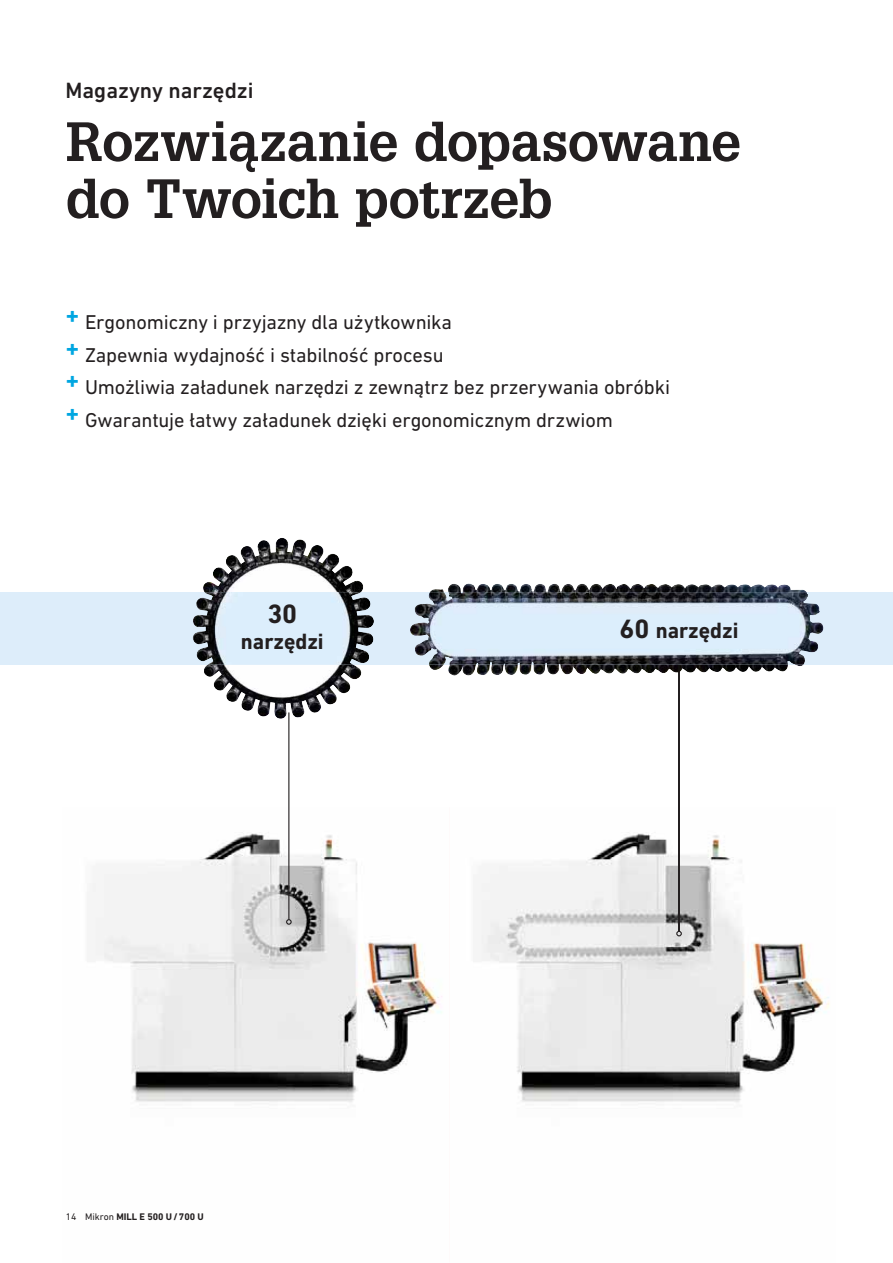
<style>
.page{position:relative;width:893px;height:1263px;background:#fff}
.page>*{position:absolute;margin:0;border:0;box-sizing:border-box;transform-origin:0 0}
.t1{font:700 54px/57px "Glypha LT Pro";letter-spacing:-.01em;color:#231f20}
.t2{font:700 27px "DIN Next W1 G";color:#231f20}
.t3{font:700 22.5px "DIN Next W1 G";color:#231f20;scale:.96 1}
.t4{font:500 22.5px "DIN Next W1 G";color:#231f20}
.t5{font:20.4px/32.5px "DIN Next W1 G";letter-spacing:-.005em;color:#231f20}
.t6{font:700 9.75px "DIN Next W1 G";color:#231f20}
.s1{font-weight:400}
.s2{font-size:27px}
</style>
<div class="page">
<img style="left:92px;top:807px;width:738px;height:295px">
<img style="left:449px;top:807px;width:1px;height:295px">
<hr style="left:288px;top:712px;width:1px;height:208px;background:#231f20">
<svg style="left:286px;top:919px;width:6px;height:6px"></svg>
<hr style="left:678px;top:665px;width:2px;height:266px;background:#231f20">
<svg style="left:676px;top:931px;width:6px;height:5px"></svg>
<img style="left:892px;top:593px;width:1px;height:72px">
<div style="left:0;top:592px;width:892px;height:73px;background:#ddedfa"></div>
<img style="left:203px;top:538px;width:160px;height:181px">
<img style="left:193px;top:592px;width:181px;height:73px">
<img style="left:429px;top:665px;width:172px;height:11px">
<img style="left:410px;top:592px;width:191px;height:73px">
<p class="t4" style="left:66px;top:83px;width:190px">Magazyny narzędzi</p>
<h1 class="t1" style="left:66px;top:118px;width:677px">Rozwiązanie dopasowane do Twoich potrzeb</h1>
<p class="t5" style="left:66px;top:308px;width:606px"><sup>+</sup> Ergonomiczny i przyjazny dla użytkownika<br><sup>+</sup> Zapewnia wydajność i stabilność procesu<br><sup>+</sup> Umożliwia załadunek narzędzi z zewnątrz bez przerywania obróbki <sup>+</sup> Gwarantuje łatwy załadunek dzięki ergonomicznym drzwiom</p>
<h2 class="t2" style="left:267px;top:605px;width:31px">30</h2>
<p class="t3" style="left:241px;top:633px;width:88px">narzędzi</p>
<p class="t6" style="left:66px;top:1213px;width:139px"><span class="s1">14 Mikron</span> MILL E 500 U / 700 U</p>
<p class="t3" style="left:620px;top:623px;width:125px"><span class="s2">60</span> narzędzi</p>
</div>
